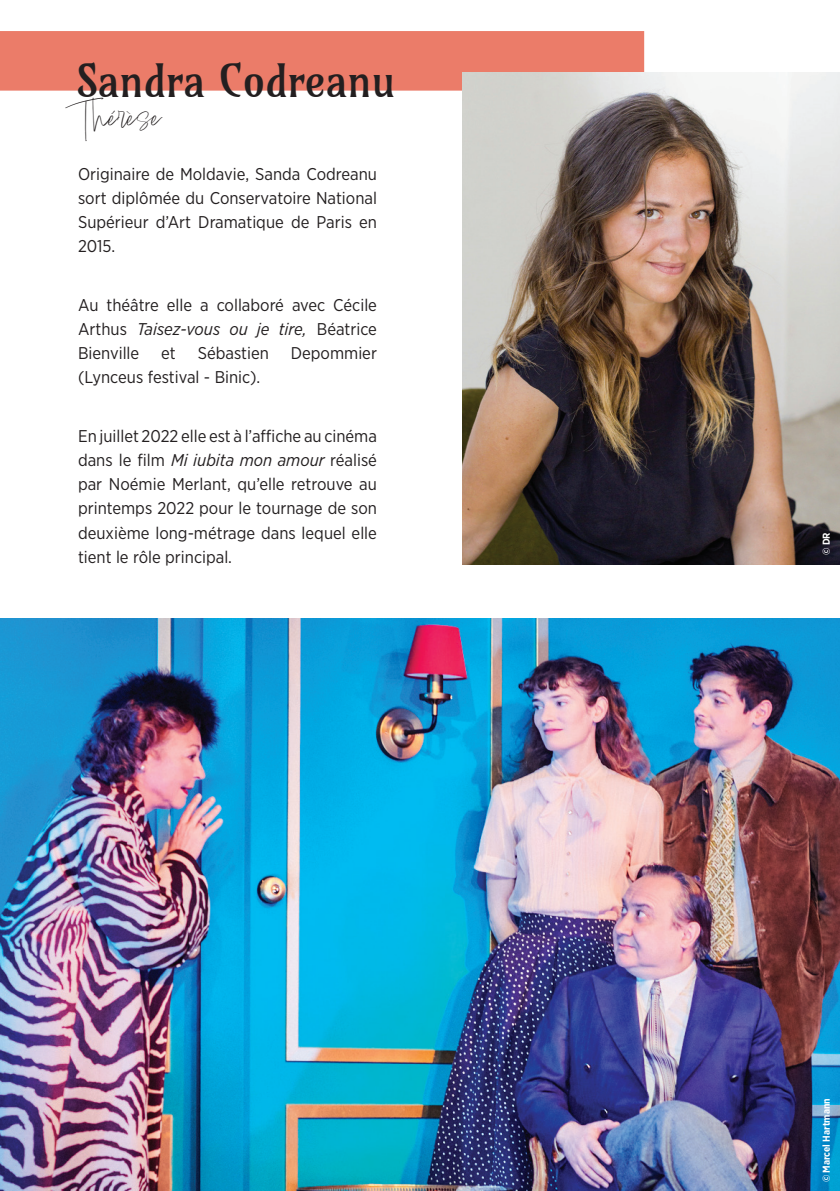
<style>
.page{position:relative;width:840px;height:1191px;background:#fff}
.page>*{position:absolute;margin:0;border:0;box-sizing:border-box;transform-origin:0 0}
.t1{font:44px "Amarante";color:#231f20}
.t2{font:40px "Lindsey Signature";letter-spacing:-.005em;color:#231f20}
.t3{font:17px/24px "Gotham Narrow";color:#231f20;text-align:justify}
.t4{font:700 10px "Gotham Narrow";color:#fff}
.s1{font-style:italic}
</style>
<div class="page">
<img style="left:0;top:618px;width:839px;height:573px">
<div style="left:0;top:31px;width:643px;height:60px;background:#eb7c69"></div>
<img style="left:462px;top:72px;width:377px;height:493px">
<h1 class="t1" style="left:76px;top:53px;width:321px">Sandra Codreanu</h1>
<h2 class="t2" style="left:76px;top:92px;width:87px">Thérèse</h2>
<p class="t3" style="left:78px;top:161px;width:300px">Originaire de Moldavie, Sanda Codreanu sort diplômée du Conservatoire National Supérieur d’Art Dramatique de Paris en 2015.</p>
<p class="t3" style="left:78px;top:293px;width:300px">Au théâtre elle a collaboré avec Cécile Arthus <span class="s1">Taisez-vous ou je tire,</span> Béatrice Bienville</p>
<p class="t3" style="left:161px;top:341px;width:16px">et</p>
<p class="t3" style="left:198px;top:341px;width:73px">Sébastien</p>
<p class="t3" style="left:291px;top:341px;width:88px">Depommier</p>
<p class="t3" style="left:78px;top:365px;width:184px">(Lynceus festival - Binic).</p>
<p class="t3" style="left:78px;top:424px;width:300px">En juillet 2022 elle est à l’affiche au cinéma dans le film <span class="s1">Mi iubita mon amour</span> réalisé par Noémie Merlant, qu’elle retrouve au printemps 2022 pour le tournage de son deuxième long-métrage dans lequel elle tient le rôle principal.</p>
<p class="t4" style="left:819px;top:555px;width:24px;rotate:-90deg">© DR</p>
<p class="t4" style="left:819px;top:1182px;width:86px;rotate:-90deg">© Marcel Hartmann</p>
</div>
